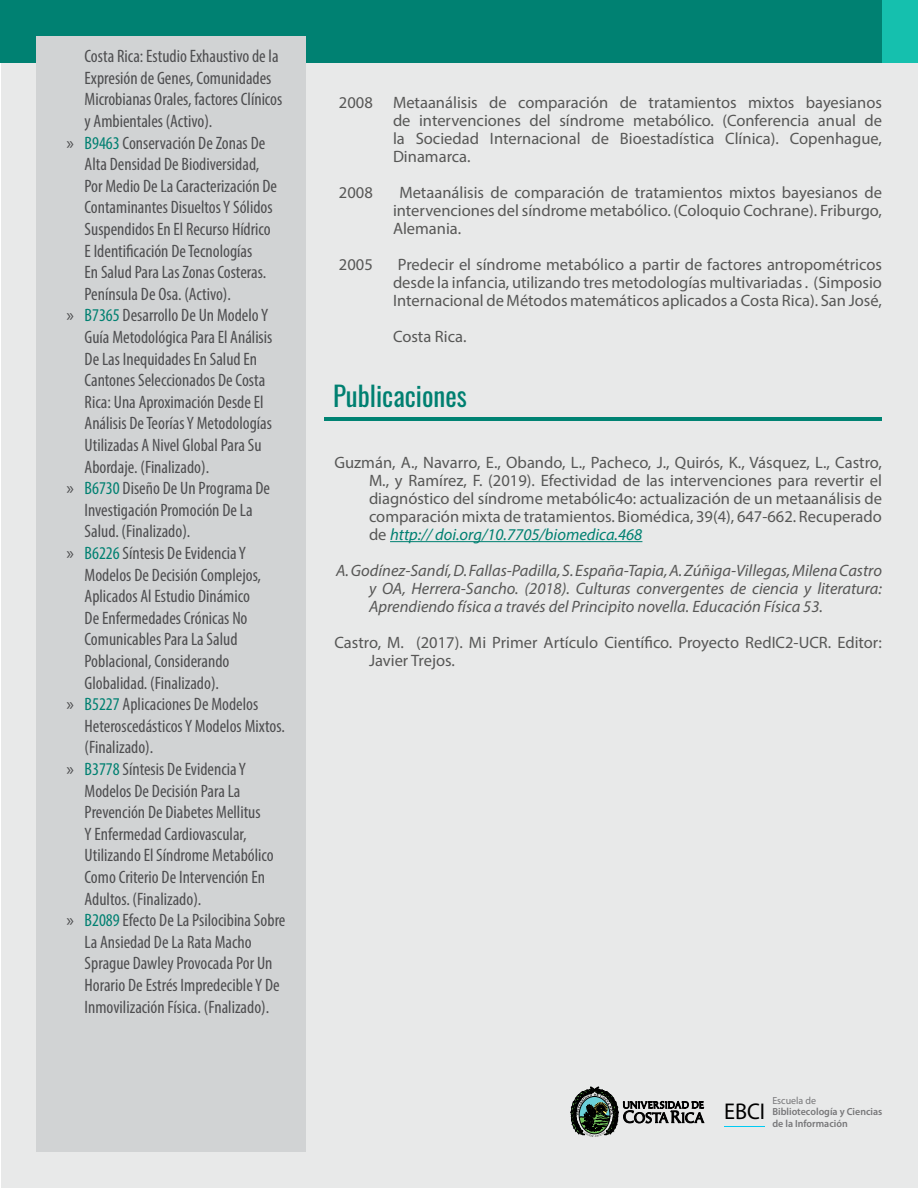
<style>
.page{position:relative;width:918px;height:1188px;background:#fff}
.page>*{position:absolute;margin:0;border:0;box-sizing:border-box;transform-origin:0 0}
.t1{font:27px "Oswald";color:#008071}
.t2{font:22.8px "Myriad Pro";color:#000}
.t3{font:condensed 18px "Myriad Pro";color:#4e4e50}
.t4{font:16.5px/18px "Myriad Pro";color:#575756;text-align:justify}
.t5{font:italic 16.5px/18px "Myriad Pro";color:#575756;text-align:justify}
.t6{font:600 10.35px/11.4px "Myriad Pro";color:#777779}
.t7{font:10.35px "Myriad Pro";color:#777779}
.s1{font-stretch:normal}
.s2{color:#008071}
.s3{font-style:italic;color:#008071}
</style>
<div class="page">
<div style="left:1px;top:0;width:917px;height:1188px;background:#e8e9e9"></div>
<div style="left:0;top:0;width:918px;height:62px;background:#008172"></div>
<div style="left:882px;top:0;width:36px;height:62px;background:#15c0ae"></div>
<hr style="left:724px;top:1126px;width:41px;height:1px;background:#00cbf3">
<svg style="left:570px;top:1087px;width:135px;height:50px"></svg>
<div style="left:36px;top:36px;width:270px;height:1116px;background:#d1d3d4"></div>
<hr style="left:390px;top:541px;width:252px;height:1px;background:#008071">
<hr style="left:324px;top:418px;width:558px;height:3px;background:#008373">
<p class="t3" style="left:85px;top:45px;width:196px">Costa Rica: Estudio Exhaustivo de la</p>
<p class="t3" style="left:85px;top:67px;width:188px">Expresión de Genes, Comunidades</p>
<p class="t3" style="left:85px;top:88px;width:199px">Microbianas Orales, factores Clínicos</p>
<p class="t3" style="left:85px;top:110px;width:129px">y Ambientales (Activo).</p>
<p class="t3" style="left:67px;top:132px;width:200px"><span class="s1">»</span> <span class="s2">B9463</span> Conservación De Zonas De</p>
<p class="t3" style="left:85px;top:153px;width:176px">Alta Densidad De Biodiversidad,</p>
<p class="t3" style="left:85px;top:175px;width:194px">Por Medio De La Caracterización De</p>
<p class="t3" style="left:85px;top:196px;width:190px">Contaminantes Disueltos Y Sólidos</p>
<p class="t3" style="left:85px;top:218px;width:188px">Suspendidos En El Recurso Hídrico</p>
<p class="t3" style="left:85px;top:240px;width:169px">E Identificación De Tecnologías</p>
<p class="t3" style="left:85px;top:261px;width:183px">En Salud Para Las Zonas Costeras.</p>
<p class="t3" style="left:85px;top:283px;width:148px">Península De Osa. (Activo).</p>
<p class="t3" style="left:67px;top:304px;width:203px"><span class="s1">»</span> <span class="s2">B7365</span> Desarrollo De Un Modelo Y</p>
<p class="t3" style="left:85px;top:326px;width:189px">Guía Metodológica Para El Análisis</p>
<p class="t3" style="left:85px;top:348px;width:174px">De Las Inequidades En Salud En</p>
<p class="t3" style="left:85px;top:369px;width:182px">Cantones Seleccionados De Costa</p>
<p class="t3" style="left:85px;top:391px;width:180px">Rica: Una Aproximación Desde El</p>
<p class="t3" style="left:85px;top:412px;width:189px">Análisis De Teorías Y Metodologías</p>
<p class="t3" style="left:85px;top:434px;width:178px">Utilizadas A Nivel Global Para Su</p>
<p class="t3" style="left:85px;top:456px;width:126px">Abordaje. (Finalizado).</p>
<p class="t3" style="left:67px;top:477px;width:205px"><span class="s1">»</span> <span class="s2">B6730</span> Diseño De Un Programa De</p>
<p class="t3" style="left:85px;top:499px;width:170px">Investigación Promoción De La</p>
<p class="t3" style="left:85px;top:520px;width:107px">Salud. (Finalizado).</p>
<p class="t3" style="left:67px;top:542px;width:181px"><span class="s1">»</span> <span class="s2">B6226</span> Síntesis De Evidencia Y</p>
<p class="t3" style="left:85px;top:564px;width:178px">Modelos De Decisión Complejos,</p>
<p class="t3" style="left:85px;top:585px;width:167px">Aplicados Al Estudio Dinámico</p>
<p class="t3" style="left:85px;top:607px;width:164px">De Enfermedades Crónicas No</p>
<p class="t3" style="left:85px;top:628px;width:154px">Comunicables Para La Salud</p>
<p class="t3" style="left:85px;top:650px;width:146px">Poblacional, Considerando</p>
<p class="t3" style="left:85px;top:672px;width:136px">Globalidad. (Finalizado).</p>
<p class="t3" style="left:67px;top:693px;width:193px"><span class="s1">»</span> <span class="s2">B5227</span> Aplicaciones De Modelos</p>
<p class="t3" style="left:85px;top:715px;width:202px">Heteroscedásticos Y Modelos Mixtos.</p>
<p class="t3" style="left:85px;top:736px;width:70px">(Finalizado).</p>
<p class="t3" style="left:67px;top:758px;width:181px"><span class="s1">»</span> <span class="s2">B3778</span> Síntesis De Evidencia Y</p>
<p class="t3" style="left:85px;top:780px;width:157px">Modelos De Decisión Para La</p>
<p class="t3" style="left:85px;top:801px;width:178px">Prevención De Diabetes Mellitus</p>
<p class="t3" style="left:85px;top:823px;width:164px">Y Enfermedad Cardiovascular,</p>
<p class="t3" style="left:85px;top:844px;width:191px">Utilizando El Síndrome Metabólico</p>
<p class="t3" style="left:85px;top:866px;width:182px">Como Criterio De Intervención En</p>
<p class="t3" style="left:85px;top:888px;width:118px">Adultos. (Finalizado).</p>
<p class="t3" style="left:67px;top:909px;width:220px"><span class="s1">»</span> <span class="s2">B2089</span> Efecto De La Psilocibina Sobre</p>
<p class="t3" style="left:85px;top:931px;width:169px">La Ansiedad De La Rata Macho</p>
<p class="t3" style="left:85px;top:952px;width:189px">Sprague Dawley Provocada Por Un</p>
<p class="t3" style="left:85px;top:974px;width:197px">Horario De Estrés Impredecible Y De</p>
<p class="t3" style="left:85px;top:996px;width:186px">Inmovilización Física. (Fnalizado).</p>
<p class="t4" style="left:339px;top:93px;width:35px">2008</p>
<p class="t4" style="left:339px;top:183px;width:35px">2008</p>
<p class="t4" style="left:339px;top:255px;width:35px">2005</p>
<p class="t4" style="left:393px;top:93px;width:491px">Metaanálisis de comparación de tratamientos mixtos bayesianos de intervenciones del síndrome metabólico. (Conferencia anual de la Sociedad Internacional de Bioestadística Clínica). Copenhague, Dinamarca.</p>
<p class="t4" style="left:393px;top:183px;width:491px;text-indent:6px">Metaanálisis de comparación de tratamientos mixtos bayesianos de intervenciones del síndrome metabólico. (Coloquio Cochrane). Friburgo, Alemania.</p>
<p class="t4" style="left:393px;top:255px;width:491px">Predecir el síndrome metabólico a partir de factores antropométricos desde la infancia, utilizando tres metodologías multivariadas . (Simposio Internacional de Métodos matemáticos aplicados a Costa Rica). San José,</p>
<p class="t4" style="left:393px;top:327px;width:75px">Costa Rica.</p>
<h1 class="t1" style="left:333px;top:372px;width:135px">Publicaciones</h1>
<p class="t4" style="left:369px;top:453px;width:515px;text-indent:-35px">Guzmán, A., Navarro, E., Obando, L., Pacheco, J., Quirós, K., Vásquez, L., Castro, M., y Ramírez, F. (2019). Efectividad de las intervenciones para revertir el diagnóstico del síndrome metabólic4o: actualización de un metaanálisis de comparación mixta de tratamientos. Biomédica, 39(4), 647-662. Recuperado de <span class="s3">http:// doi.org/10.7705/biomedica.468</span></p>
<p class="t5" style="left:369px;top:561px;width:515px;text-indent:-33px">A. Godínez-Sandí, D. Fallas-Padilla, S. España-Tapia, A. Zúñiga-Villegas, Milena Castro y OA, Herrera-Sancho. (2018). Culturas convergentes de ciencia y literatura:<br>Aprendiendo física a través del Principito novella. Educación Física 53.</p>
<p class="t4" style="left:369px;top:633px;width:514px;text-indent:-35px">Castro, M. (2017). Mi Primer Artículo Científico. Proyecto RedIC2-UCR. Editor:<br>Javier Trejos.</p>
<p class="t2" style="left:724px;top:1097px;width:43px">EBCI</p>
<p class="t7" style="left:772px;top:1094px;width:45px">Escuela de</p>
<p class="t6" style="left:772px;top:1106px;width:111px">Bibliotecología y Ciencias de la Información</p>
</div>
